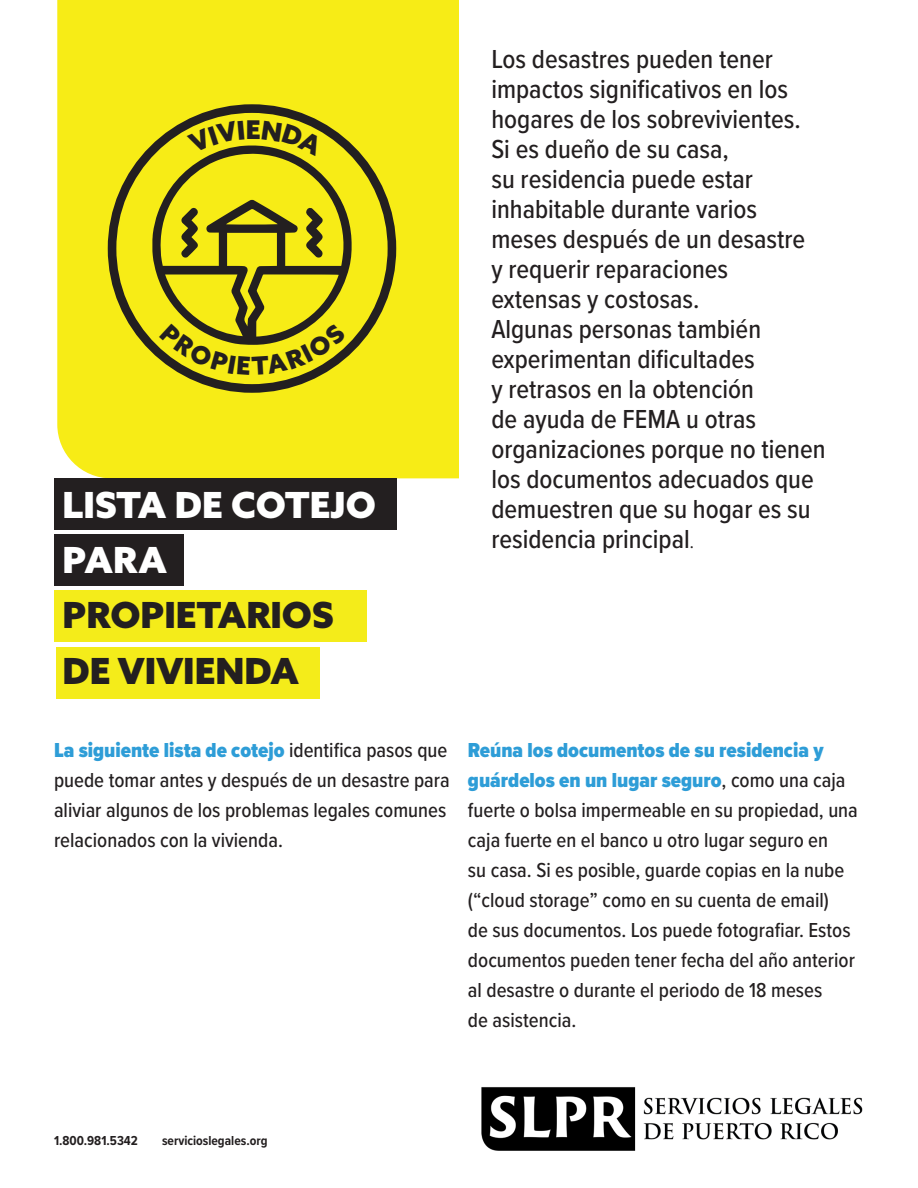
<style>
.page{position:relative;width:918px;height:1188px;background:#fff}
.page>*{position:absolute;margin:0;border:0;box-sizing:border-box;transform-origin:0 0}
.t1{font:900 36px/55.5px "Azo Sans";color:#231f20}
.t2{font:900 36px/55.5px "Azo Sans";color:#fff}
.t3{font:500 27px/30px "Proxima Nova Cond";color:#231f20}
.t4{font:900 25.8px "Azo Sans";color:#231f20}
.t5{font:500 21px/30px "Proxima Nova Cond";color:#231f20}
.t6{font:700 13.5px "Proxima Nova Cond";color:#231f20}
.s1{font-family:"Minion Pro";font-weight:400;font-size:18px}
.s2{font-weight:900;color:#2e9dd7}
</style>
<div class="page">
<div style="left:57px;top:0;width:402px;height:478px;background:#f7ec16"></div>
<img style="left:481px;top:1087px;width:382px;height:64px">
<div style="left:54px;top:478px;width:343px;height:52px;background:#231f20"></div>
<div style="left:54px;top:534px;width:130px;height:52px;background:#231f20"></div>
<div style="left:54px;top:590px;width:312px;height:52px;background:#f4ec1a"></div>
<div style="left:56px;top:647px;width:264px;height:52px;background:#f4ec1a"></div>
<div style="left:108px;top:104px;width:288px;height:289px;border:9px solid #231f20;border-radius:50%"></div>
<svg style="left:152px;top:120px;width:200px;height:255px;background:#c4bb18"></svg>
<p class="t4" style="left:246px;top:112px;width:16px">E</p>
<h1 class="t2" style="left:63px;top:476px;width:315px">LISTA DE COTEJO<br>PARA</h1>
<h1 class="t1" style="left:63px;top:587px;width:273px">PROPIETARIOS<br>DE VIVIENDA</h1>
<p class="t3" style="left:491px;top:43px;width:336px">Los desastres pueden tener impactos significativos en los hogares de los sobrevivientes.<br>Si es dueño de su casa,<br>su residencia puede estar inhabitable durante varios meses después de un desastre<br>y requerir reparaciones<br>extensas y costosas.<br>Algunas personas también experimentan dificultades<br>y retrasos en la obtención<br>de ayuda de FEMA u otras organizaciones porque no tienen los documentos adecuados que demuestren que su hogar es su residencia principal<span class="s1">.</span></p>
<p class="t5" style="left:54px;top:735px;width:397px"><span class="s2">La siguiente lista de cotejo</span> identifica pasos que puede tomar antes y después de un desastre para aliviar algunos de los problemas legales comunes relacionados con la vivienda.</p>
<p class="t5" style="left:468px;top:735px;width:391px"><span class="s2">Reúna los documentos de su residencia y guárdelos en un lugar seguro</span>, como una caja fuerte o bolsa impermeable en su propiedad, una caja fuerte en el banco u otro lugar seguro en<br>su casa. Si es posible, guarde copias en la nube (“cloud storage” como en su cuenta de email)<br>de sus documentos. Los puede fotografiar. Estos documentos pueden tener fecha del año anterior al desastre o durante el periodo de 18 meses<br>de asistencia.</p>
<p class="t6" style="left:54px;top:1130px;width:85px">1.800.981.5342</p>
<p class="t6" style="left:162px;top:1130px;width:107px">servicioslegales.org</p>
</div>
